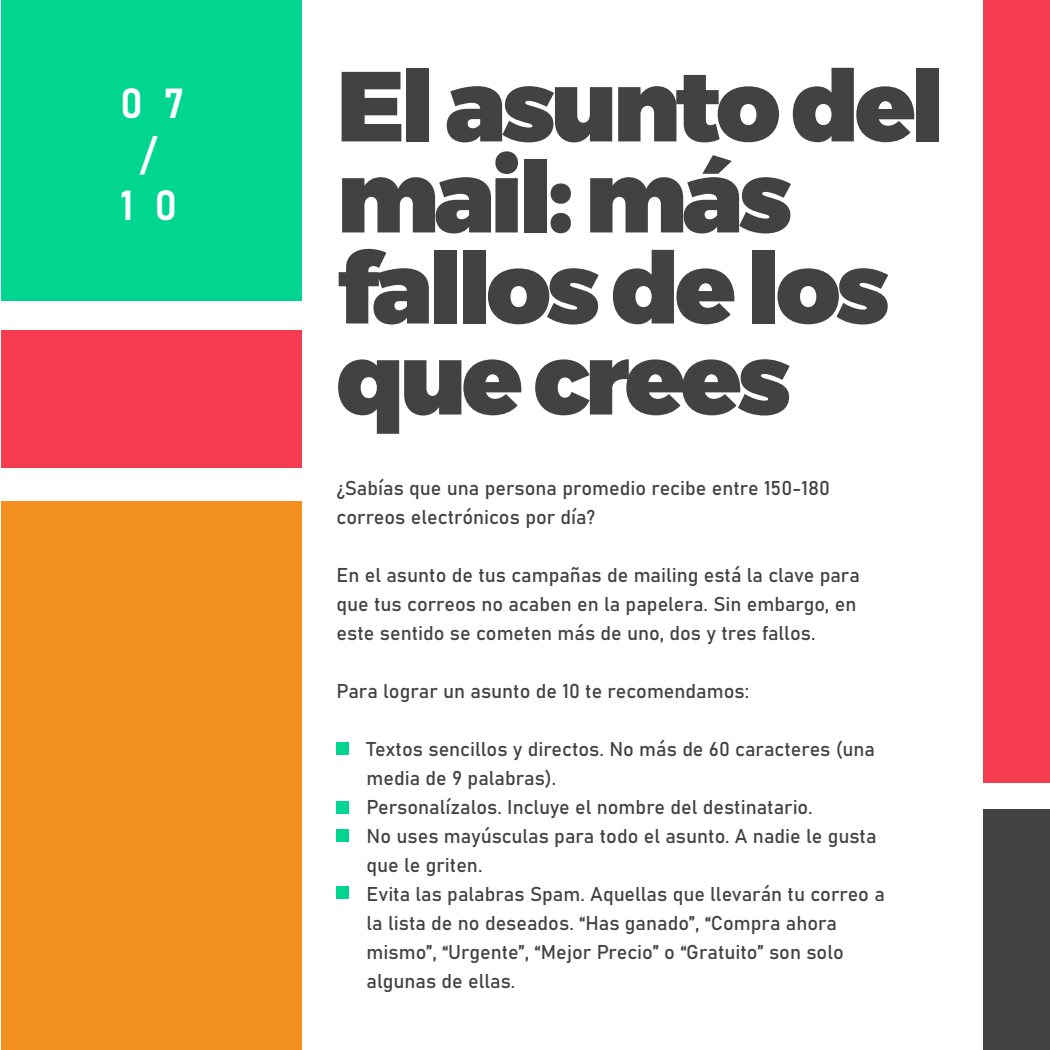
<style>
.page{position:relative;width:1050px;height:1050px;background:#fff}
.page>*{position:absolute;margin:0;border:0;box-sizing:border-box;transform-origin:0 0}
.t1{font:900 99.3px/91.1px "Montserrat";letter-spacing:-.05em;color:#424242}
.t2{font:41.4px "Bahnschrift";color:#fff}
.t3{font:19.8px/29px "Bahnschrift";color:#424242}
</style>
<div class="page">
<div style="left:1px;top:0;width:301px;height:300px;background:#00d68f"></div>
<div style="left:984px;top:810px;width:66px;height:240px;background:#424242"></div>
<div style="left:1px;top:330px;width:301px;height:138px;background:#f53b4f"></div>
<div style="left:1px;top:501px;width:301px;height:549px;background:#f4911e"></div>
<div style="left:984px;top:0;width:66px;height:782px;background:#f53b4f"></div>
<div style="left:337px;top:742px;width:12px;height:12px;background:#00d68f"></div>
<div style="left:337px;top:802px;width:12px;height:12px;background:#00d68f"></div>
<div style="left:337px;top:829px;width:12px;height:13px;background:#00d68f"></div>
<div style="left:337px;top:887px;width:12px;height:12px;background:#00d68f"></div>
<h2 class="t2" style="left:120px;top:72px;width:66px">0 7</h2>
<h2 class="t2" style="left:140px;top:123px;width:17px">/</h2>
<h2 class="t2" style="left:120px;top:174px;width:59px">1 0</h2>
<h1 class="t1" style="left:337px;top:64px;width:610px">El asunto del mail: más fallos de los que crees</h1>
<p class="t3" style="left:337px;top:472px;width:495px">¿Sabías que una persona promedio recibe entre 150-180 correos electrónicos por día?</p>
<p class="t3" style="left:337px;top:559px;width:525px">En el asunto de tus campañas de mailing está la clave para que tus correos no acaben en la papelera. Sin embargo, en este sentido se cometen más de uno, dos y tres fallos.</p>
<p class="t3" style="left:337px;top:675px;width:414px">Para lograr un asunto de 10 te recomendamos:</p>
<p class="t3" style="left:367px;top:733px;width:520px">Textos sencillos y directos. No más de 60 caracteres (una media de 9 palabras).<br>Personalízalos. Incluye el nombre del destinatario.<br>No uses mayúsculas para todo el asunto. A nadie le gusta que le griten.<br>Evita las palabras Spam. Aquellas que llevarán tu correo a la lista de no deseados. “Has ganado”, “Compra ahora mismo”, “Urgente”, “Mejor Precio” o “Gratuito” son solo algunas de ellas.</p>
</div>
